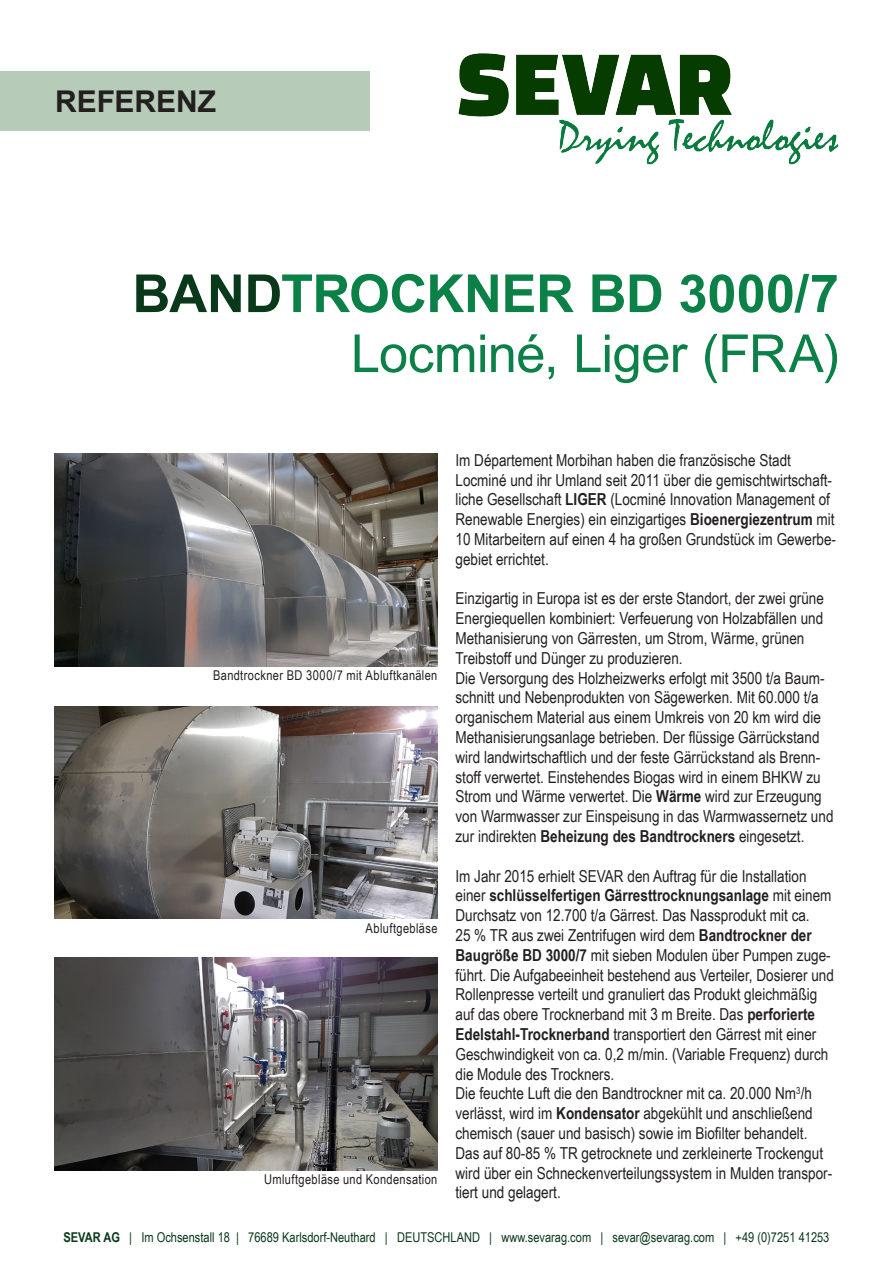
<style>
.page{position:relative;width:893px;height:1263px;background:#fff}
.page>*{position:absolute;margin:0;border:0;box-sizing:border-box;transform-origin:0 0}
.t1{font:700 52.5px "Arial";letter-spacing:-.01em;color:#0b8047}
.t2{font:52.5px "Arial";letter-spacing:-.015em;color:#0b8047}
.t3{font:700 30px "Arial";letter-spacing:-.005em;color:#231f20}
.t4{font:16.5px/19.8px "Arial Narrow";color:#231f20}
.t5{font:13.5px "Arial Narrow";color:#09381a}
.Intro_tekst{font:13.5px "Arial Narrow";letter-spacing:.025em;color:#231f20}
.s1{color:#09381a}
.s2{font-weight:700}
</style>
<div class="page">
<img style="left:458px;top:53px;width:381px;height:112px">
<div style="left:0;top:71px;width:370px;height:60px;background:#b7ccb8"></div>
<img style="left:54px;top:454px;width:383px;height:212px">
<img style="left:54px;top:706px;width:383px;height:213px">
<img style="left:54px;top:958px;width:383px;height:212px">
<h2 class="t3" style="left:55px;top:81px;width:162px">REFERENZ</h2>
<p class="t1" style="left:132px;top:259px;width:708px"><span class="s1">BAND</span>TROCKNER BD 3000/7</p>
<p class="t2" style="left:351px;top:319px;width:490px">Locminé, Liger (FRA)</p>
<p class="Intro_tekst" style="left:213px;top:666px;width:226px">Bandtrockner BD 3000/7 mit Abluftkanälen</p>
<p class="Intro_tekst" style="left:366px;top:918px;width:73px">Abluftgebläse</p>
<p class="Intro_tekst" style="left:264px;top:1170px;width:175px">Umluftgebläse und Kondensation</p>
<p class="t4" style="left:455px;top:449px;width:382px">Im Département Morbihan haben die französische Stadt Locminé und ihr Umland seit 2011 über die gemischtwirtschaft&shy;liche Gesellschaft <span class="s2">LIGER</span> (Locminé Innovation Management of Renewable Energies) ein einzigartiges <span class="s2">Bioenergiezentrum</span> mit 10 Mitarbeitern auf einen 4 ha großen Grundstück im Gewerbe&shy;gebiet errichtet.</p>
<p class="t4" style="left:455px;top:588px;width:370px">Einzigartig in Europa ist es der erste Standort, der zwei grüne Energiequellen kombiniert: Verfeuerung von Holzabfällen und Methanisierung von Gärresten, um Strom, Wärme, grünen Treibstoff und Dünger zu produzieren.</p>
<p class="t4" style="left:455px;top:667px;width:380px">Die Versorgung des Holzheizwerks erfolgt mit 3500 t/a Baum&shy;schnitt und Nebenprodukten von Sägewerken. Mit 60.000 t/a organischem Material aus einem Umkreis von 20 km wird die Methanisierungsanlage betrieben. Der flüssige Gärrückstand wird landwirtschaftlich und der feste Gärrückstand als Brenn&shy;stoff verwertet. Einstehendes Biogas wird in einem BHKW zu Strom und Wärme verwertet. Die <span class="s2">Wärme</span> wird zur Erzeugung von Warmwasser zur Einspeisung in das Warmwassernetz und zur indirekten <span class="s2">Beheizung des Bandtrockners</span> eingesetzt.</p>
<p class="t4" style="left:455px;top:865px;width:380px">Im Jahr 2015 erhielt SEVAR den Auftrag für die Installation einer <span class="s2">schlüsselfertigen Gärresttrocknungsanlage</span> mit einem Durchsatz von 12.700 t/a Gärrest. Das Nassprodukt mit ca.<br>25 % TR aus zwei Zentrifugen wird dem <span class="s2">Bandtrockner der Baugröße BD 3000/7</span> mit sieben Modulen über Pumpen zuge&shy;führt. Die Aufgabeeinheit bestehend aus Verteiler, Dosierer und Rollenpresse verteilt und granuliert das Produkt gleichmäßig auf das obere Trocknerband mit 3 m Breite. Das <span class="s2">perforierte Edelstahl-Trocknerband</span> transportiert den Gärrest mit einer Geschwindigkeit von ca. 0,2 m/min. (Variable Frequenz) durch die Module des Trockners.</p>
<p class="t4" style="left:455px;top:1083px;width:359px;text-align:justify">Die feuchte Luft die den Bandtrockner mit ca. 20.000 Nm<sup>3</sup>/h verlässt, wird im <span class="s2">Kondensator</span> abgekühlt und anschließend chemisch (sauer und basisch) sowie im Biofilter behandelt.</p>
<p class="t4" style="left:455px;top:1142px;width:378px">Das auf 80-85 % TR getrocknete und zerkleinerte Trockengut wird über ein Schneckenverteilungssystem in Mulden transpor&shy;tiert und gelagert.</p>
<p class="t5" style="left:63px;top:1227px;width:767px"><span class="s2">SEVAR AG</span> | Im Ochsenstall 18 | 76689 Karlsdorf-Neuthard | DEUTSCHLAND | www.sevarag.com | sevar@sevarag.com | +49 (0)7251 41253</p>
</div>
